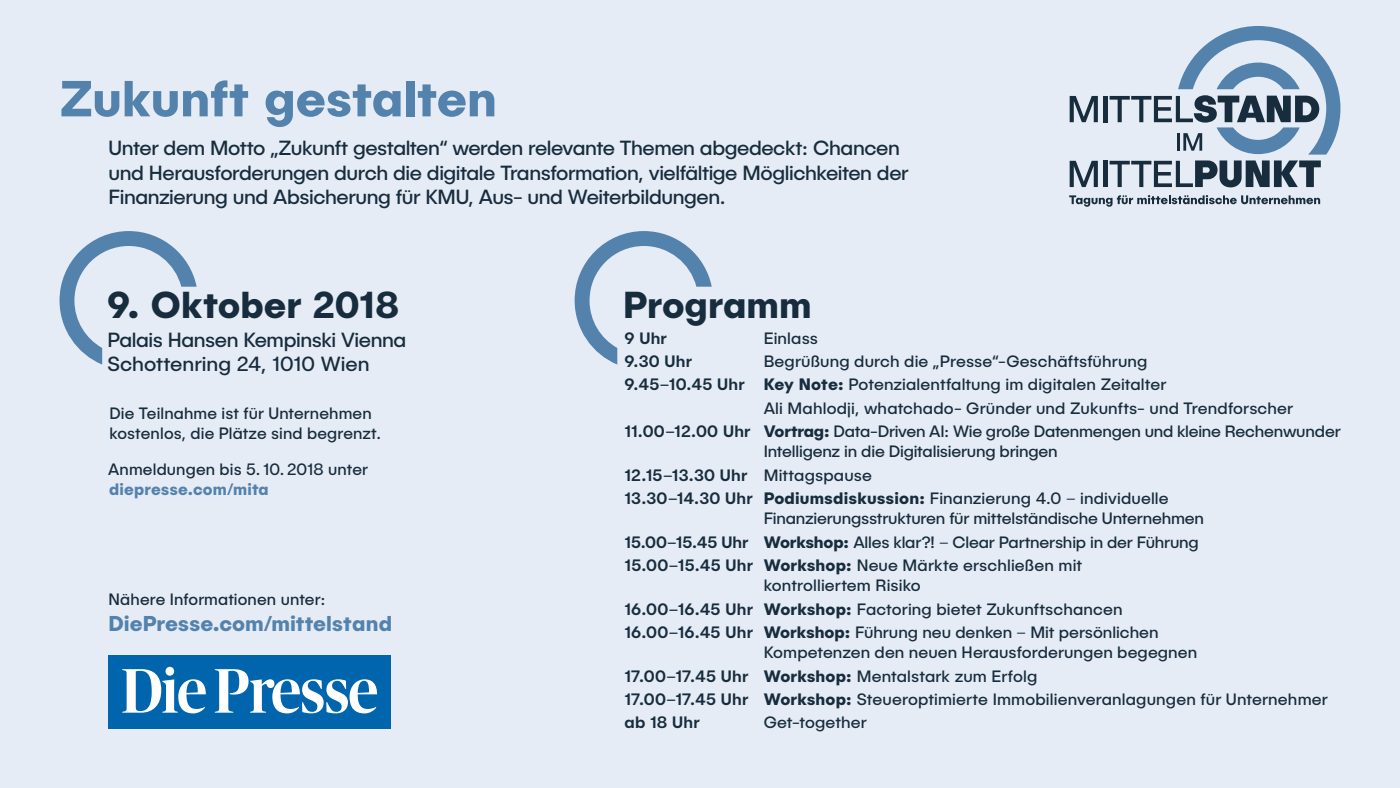
<style>
.page{position:relative;width:1400px;height:788px;background:#e6ecf5}
.page>*{position:absolute;margin:0;border:0;box-sizing:border-box;transform-origin:0 0}
.Copy{font:700 50.75px "Publica Sans";letter-spacing:-.005em;color:#5382ad}
.t1{font:700 37.62px "Publica Sans";color:#172c3d}
.Copy-2{font:700 21.53px "Publica Sans";color:#5382ad}
.t2{font:20.65px/24.5px "Publica Sans";letter-spacing:-.02em;color:#172c3d}
.Copy-3{font:16.62px/19.9px "Publica Sans";letter-spacing:.005em;color:#172c3d}
.Copy-4{font:16.62px/19.9px "Publica Sans";letter-spacing:-.015em;color:#172c3d}
.t3{font:500 16.62px "Publica Sans";letter-spacing:.015em;color:#172c3d}
.s1{font-weight:700;color:#5382ad}
.s2{font-weight:500}
.s3{font-weight:700}
.s4{font-weight:400}
</style>
<div class="page">
<svg style="left:575px;top:231px;width:137px;height:133px"></svg>
<div style="left:109px;top:655px;width:282px;height:73px;background:#0065ad"></div>
<svg style="left:122px;top:666px;width:84px;height:47px"></svg>
<svg style="left:215px;top:669px;width:162px;height:44px"></svg>
<svg style="left:60px;top:231px;width:137px;height:133px"></svg>
<svg style="left:1069px;top:195px;width:251px;height:12px"></svg>
<svg style="left:1070px;top:96px;width:28px;height:26px"></svg>
<hr style="left:1103px;top:96px;width:4px;height:26px;background:#172c3d">
<svg style="left:1070px;top:161px;width:28px;height:26px"></svg>
<hr style="left:1103px;top:161px;width:4px;height:26px;background:#172c3d">
<svg style="left:1110px;top:26px;width:230px;height:161px"></svg>
<p class="Copy" style="left:60px;top:65px;width:439px">Zukunft gestalten</p>
<p class="t2" style="left:109px;top:135px;width:802px">Unter dem Motto „Zukunft gestalten“ werden relevante Themen abgedeckt: Chancen und Herausforderungen durch die digitale Transformation, vielfältige Möglichkeiten der<br>Finanzierung und Absicherung für KMU, Aus- und Weiterbildungen.</p>
<p class="t1" style="left:107px;top:280px;width:293px">9. Oktober 2018</p>
<p class="t2" style="left:107px;top:327px;width:301px">Palais Hansen Kempinski Vienna<br>Schottenring 24, 1010 Wien</p>
<p class="Copy-3" style="left:109px;top:403px;width:273px">Die Teilnahme ist für Unternehmen kostenlos, die Plätze sind begrenzt.</p>
<p class="Copy-3" style="left:108px;top:459px;width:261px">Anmeldungen bis 5. 10. 2018 unter <span class="s1">diepresse.com/mita</span></p>
<p class="Copy-3" style="left:109px;top:588px;width:219px">Nähere Informationen unter:</p>
<p class="Copy-2" style="left:109px;top:609px;width:285px">DiePresse.com/mittelstand</p>
<p class="t1" style="left:623px;top:280px;width:190px">Programm</p>
<p class="t3" style="left:625px;top:327px;width:44px">9 Uhr</p>
<p class="Copy-3" style="left:764px;top:327px;width:56px">Einlass</p>
<p class="t3" style="left:625px;top:350px;width:69px">9.30 Uhr</p>
<p class="Copy-3" style="left:764px;top:351px;width:385px">Begrüßung durch die „Presse“-Geschäftsführung</p>
<p class="Copy-3" style="left:625px;top:374px;width:543px"><span class="s2">9.45–10.45 Uhr</span> <span class="s3">Key Note:</span> Potenzialentfaltung im digitalen Zeitalter</p>
<p class="Copy-3" style="left:764px;top:397px;width:531px">Ali Mahlodji, whatchado- Gründer und Zukunfts- und Trendforscher</p>
<p class="Copy-4" style="left:764px;top:421px;width:578px;text-indent:-139px"><span class="s2">11.00–12.00 Uhr</span> <span class="s3">Vortrag:</span> Data-Driven AI: Wie große Datenmengen und kleine Rechenwunder<br>Intelligenz in die Digitalisierung bringen</p>
<p class="t3" style="left:625px;top:464px;width:249px">12.15–13.30 Uhr <span class="s4">Mittagspause</span></p>
<p class="Copy-3" style="left:764px;top:488px;width:442px;text-indent:-139px"><span class="s2">13.30–14.30 Uhr</span> <span class="s3">Podiumsdiskussion:</span> Finanzierung 4.0 – individuelle<br>Finanzierungsstrukturen für mittelständische Unternehmen</p>
<p class="Copy-3" style="left:625px;top:531px;width:576px"><span class="s2">15.00–15.45 Uhr</span> <span class="s3">Workshop:</span> Alles klar?! – Clear Partnership in der Führung</p>
<p class="Copy-3" style="left:764px;top:555px;width:320px;text-indent:-139px"><span class="s2">15.00–15.45 Uhr</span> <span class="s3">Workshop:</span> Neue Märkte erschließen mit kontrolliertem Risiko</p>
<p class="Copy-3" style="left:625px;top:598px;width:500px"><span class="s2">16.00–16.45 Uhr</span> <span class="s3">Workshop:</span> Factoring bietet Zukunftschancen</p>
<p class="Copy-3" style="left:764px;top:621px;width:435px;text-indent:-139px"><span class="s2">16.00–16.45 Uhr</span> <span class="s3">Workshop:</span> Führung neu denken – Mit persönlichen<br>Kompetenzen den neuen Herausforderungen begegnen</p>
<p class="Copy-3" style="left:625px;top:665px;width:414px"><span class="s2">17.00–17.45 Uhr</span> <span class="s3">Workshop:</span> Mentalstark zum Erfolg</p>
<p class="Copy-3" style="left:625px;top:688px;width:705px"><span class="s2">17.00–17.45 Uhr</span> <span class="s3">Workshop:</span> Steueroptimierte Immobilienveranlagungen für Unternehmer</p>
<p class="t3" style="left:625px;top:711px;width:77px">ab 18 Uhr</p>
<p class="Copy-3" style="left:764px;top:712px;width:105px">Get-together</p>
</div>
